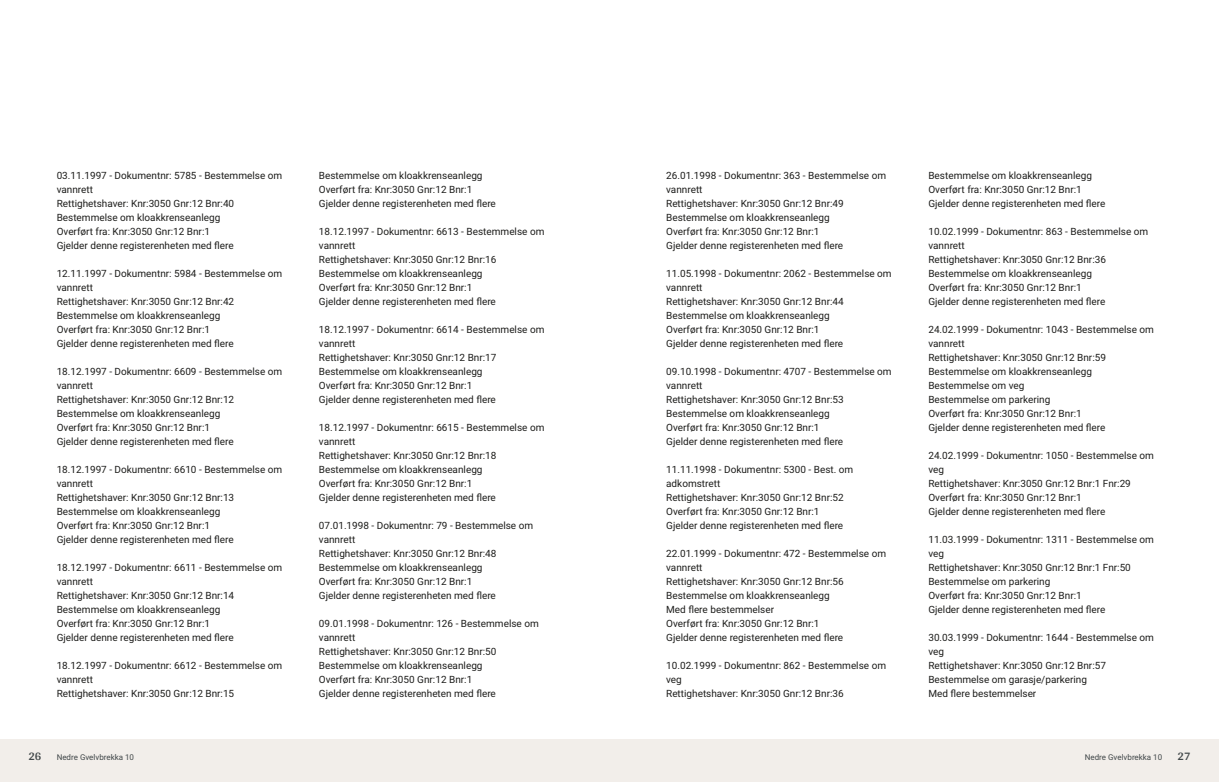
<style>
.page{position:relative;width:1219px;height:782px;background:#fff}
.page>*{position:absolute;margin:0;border:0;box-sizing:border-box;transform-origin:0 0}
.t1{font:700 12px "Arya";color:#414749}
.t2{font:10px/14px "Roboto";color:#1d1d1b}
.t3{font:8px "Roboto";color:#414749}
</style>
<div class="page">
<div style="left:0;top:739px;width:612px;height:42px;background:#f2eeea"></div>
<div style="left:607px;top:739px;width:612px;height:42px;background:#f2eeea"></div>
<p class="t2" style="left:57px;top:167px;width:227px">03.11.1997 ‑ Dokumentnr: 5785 ‑ Bestemmelse om vannrett<br>Rettighetshaver: Knr:3050 Gnr:12 Bnr:40<br>Bestemmelse om kloakkrenseanlegg<br>Overført fra: Knr:3050 Gnr:12 Bnr:1<br>Gjelder denne registerenheten med flere</p>
<p class="t2" style="left:57px;top:265px;width:227px">12.11.1997 ‑ Dokumentnr: 5984 ‑ Bestemmelse om vannrett<br>Rettighetshaver: Knr:3050 Gnr:12 Bnr:42<br>Bestemmelse om kloakkrenseanlegg<br>Overført fra: Knr:3050 Gnr:12 Bnr:1<br>Gjelder denne registerenheten med flere</p>
<p class="t2" style="left:57px;top:363px;width:227px">18.12.1997 ‑ Dokumentnr: 6609 ‑ Bestemmelse om vannrett<br>Rettighetshaver: Knr:3050 Gnr:12 Bnr:12<br>Bestemmelse om kloakkrenseanlegg<br>Overført fra: Knr:3050 Gnr:12 Bnr:1<br>Gjelder denne registerenheten med flere</p>
<p class="t2" style="left:57px;top:461px;width:227px">18.12.1997 ‑ Dokumentnr: 6610 ‑ Bestemmelse om vannrett<br>Rettighetshaver: Knr:3050 Gnr:12 Bnr:13<br>Bestemmelse om kloakkrenseanlegg<br>Overført fra: Knr:3050 Gnr:12 Bnr:1<br>Gjelder denne registerenheten med flere</p>
<p class="t2" style="left:57px;top:559px;width:227px">18.12.1997 ‑ Dokumentnr: 6611 ‑ Bestemmelse om vannrett<br>Rettighetshaver: Knr:3050 Gnr:12 Bnr:14<br>Bestemmelse om kloakkrenseanlegg<br>Overført fra: Knr:3050 Gnr:12 Bnr:1<br>Gjelder denne registerenheten med flere</p>
<p class="t2" style="left:57px;top:657px;width:227px">18.12.1997 ‑ Dokumentnr: 6612 ‑ Bestemmelse om vannrett<br>Rettighetshaver: Knr:3050 Gnr:12 Bnr:15</p>
<p class="t1" style="left:28px;top:749px;width:15px">26</p>
<p class="t3" style="left:57px;top:751px;width:79px">Nedre Gvelvbrekka 10</p>
<p class="t2" style="left:319px;top:167px;width:179px">Bestemmelse om kloakkrenseanlegg<br>Overført fra: Knr:3050 Gnr:12 Bnr:1<br>Gjelder denne registerenheten med flere</p>
<p class="t2" style="left:319px;top:223px;width:227px">18.12.1997 ‑ Dokumentnr: 6613 ‑ Bestemmelse om vannrett<br>Rettighetshaver: Knr:3050 Gnr:12 Bnr:16<br>Bestemmelse om kloakkrenseanlegg<br>Overført fra: Knr:3050 Gnr:12 Bnr:1<br>Gjelder denne registerenheten med flere</p>
<p class="t2" style="left:319px;top:321px;width:227px">18.12.1997 ‑ Dokumentnr: 6614 ‑ Bestemmelse om vannrett<br>Rettighetshaver: Knr:3050 Gnr:12 Bnr:17<br>Bestemmelse om kloakkrenseanlegg<br>Overført fra: Knr:3050 Gnr:12 Bnr:1<br>Gjelder denne registerenheten med flere</p>
<p class="t2" style="left:319px;top:419px;width:227px">18.12.1997 ‑ Dokumentnr: 6615 ‑ Bestemmelse om vannrett<br>Rettighetshaver: Knr:3050 Gnr:12 Bnr:18<br>Bestemmelse om kloakkrenseanlegg<br>Overført fra: Knr:3050 Gnr:12 Bnr:1<br>Gjelder denne registerenheten med flere</p>
<p class="t2" style="left:319px;top:517px;width:216px">07.01.1998 ‑ Dokumentnr: 79 ‑ Bestemmelse om vannrett<br>Rettighetshaver: Knr:3050 Gnr:12 Bnr:48<br>Bestemmelse om kloakkrenseanlegg<br>Overført fra: Knr:3050 Gnr:12 Bnr:1<br>Gjelder denne registerenheten med flere</p>
<p class="t2" style="left:319px;top:615px;width:221px">09.01.1998 ‑ Dokumentnr: 126 ‑ Bestemmelse om vannrett<br>Rettighetshaver: Knr:3050 Gnr:12 Bnr:50<br>Bestemmelse om kloakkrenseanlegg<br>Overført fra: Knr:3050 Gnr:12 Bnr:1<br>Gjelder denne registerenheten med flere</p>
<p class="t2" style="left:666px;top:167px;width:221px">26.01.1998 ‑ Dokumentnr: 363 ‑ Bestemmelse om vannrett<br>Rettighetshaver: Knr:3050 Gnr:12 Bnr:49<br>Bestemmelse om kloakkrenseanlegg<br>Overført fra: Knr:3050 Gnr:12 Bnr:1<br>Gjelder denne registerenheten med flere</p>
<p class="t2" style="left:666px;top:265px;width:227px">11.05.1998 ‑ Dokumentnr: 2062 ‑ Bestemmelse om vannrett<br>Rettighetshaver: Knr:3050 Gnr:12 Bnr:44<br>Bestemmelse om kloakkrenseanlegg<br>Overført fra: Knr:3050 Gnr:12 Bnr:1<br>Gjelder denne registerenheten med flere</p>
<p class="t2" style="left:666px;top:363px;width:227px">09.10.1998 ‑ Dokumentnr: 4707 ‑ Bestemmelse om vannrett<br>Rettighetshaver: Knr:3050 Gnr:12 Bnr:53<br>Bestemmelse om kloakkrenseanlegg<br>Overført fra: Knr:3050 Gnr:12 Bnr:1<br>Gjelder denne registerenheten med flere</p>
<p class="t2" style="left:666px;top:461px;width:189px">11.11.1998 ‑ Dokumentnr: 5300 ‑ Best. om adkomstrett<br>Rettighetshaver: Knr:3050 Gnr:12 Bnr:52<br>Overført fra: Knr:3050 Gnr:12 Bnr:1<br>Gjelder denne registerenheten med flere</p>
<p class="t2" style="left:666px;top:545px;width:221px">22.01.1999 ‑ Dokumentnr: 472 ‑ Bestemmelse om vannrett<br>Rettighetshaver: Knr:3050 Gnr:12 Bnr:56<br>Bestemmelse om kloakkrenseanlegg<br>Med flere bestemmelser<br>Overført fra: Knr:3050 Gnr:12 Bnr:1<br>Gjelder denne registerenheten med flere</p>
<p class="t2" style="left:666px;top:657px;width:221px">10.02.1999 ‑ Dokumentnr: 862 ‑ Bestemmelse om veg<br>Rettighetshaver: Knr:3050 Gnr:12 Bnr:36</p>
<p class="t2" style="left:928px;top:167px;width:179px">Bestemmelse om kloakkrenseanlegg<br>Overført fra: Knr:3050 Gnr:12 Bnr:1<br>Gjelder denne registerenheten med flere</p>
<p class="t2" style="left:928px;top:223px;width:221px">10.02.1999 ‑ Dokumentnr: 863 ‑ Bestemmelse om vannrett<br>Rettighetshaver: Knr:3050 Gnr:12 Bnr:36<br>Bestemmelse om kloakkrenseanlegg<br>Overført fra: Knr:3050 Gnr:12 Bnr:1<br>Gjelder denne registerenheten med flere</p>
<p class="t2" style="left:928px;top:321px;width:227px">24.02.1999 ‑ Dokumentnr: 1043 ‑ Bestemmelse om vannrett<br>Rettighetshaver: Knr:3050 Gnr:12 Bnr:59<br>Bestemmelse om kloakkrenseanlegg<br>Bestemmelse om veg<br>Bestemmelse om parkering<br>Overført fra: Knr:3050 Gnr:12 Bnr:1<br>Gjelder denne registerenheten med flere</p>
<p class="t2" style="left:928px;top:447px;width:227px">24.02.1999 ‑ Dokumentnr: 1050 ‑ Bestemmelse om veg<br>Rettighetshaver: Knr:3050 Gnr:12 Bnr:1 Fnr:29<br>Overført fra: Knr:3050 Gnr:12 Bnr:1<br>Gjelder denne registerenheten med flere</p>
<p class="t2" style="left:928px;top:531px;width:227px">11.03.1999 ‑ Dokumentnr: 1311 ‑ Bestemmelse om veg<br>Rettighetshaver: Knr:3050 Gnr:12 Bnr:1 Fnr:50<br>Bestemmelse om parkering<br>Overført fra: Knr:3050 Gnr:12 Bnr:1<br>Gjelder denne registerenheten med flere</p>
<p class="t2" style="left:928px;top:629px;width:227px">30.03.1999 ‑ Dokumentnr: 1644 ‑ Bestemmelse om veg<br>Rettighetshaver: Knr:3050 Gnr:12 Bnr:57<br>Bestemmelse om garasje/parkering<br>Med flere bestemmelser</p>
<p class="t3" style="left:1085px;top:751px;width:79px">Nedre Gvelvbrekka 10</p>
<p class="t1" style="left:1177px;top:749px;width:15px">27</p>
</div>
